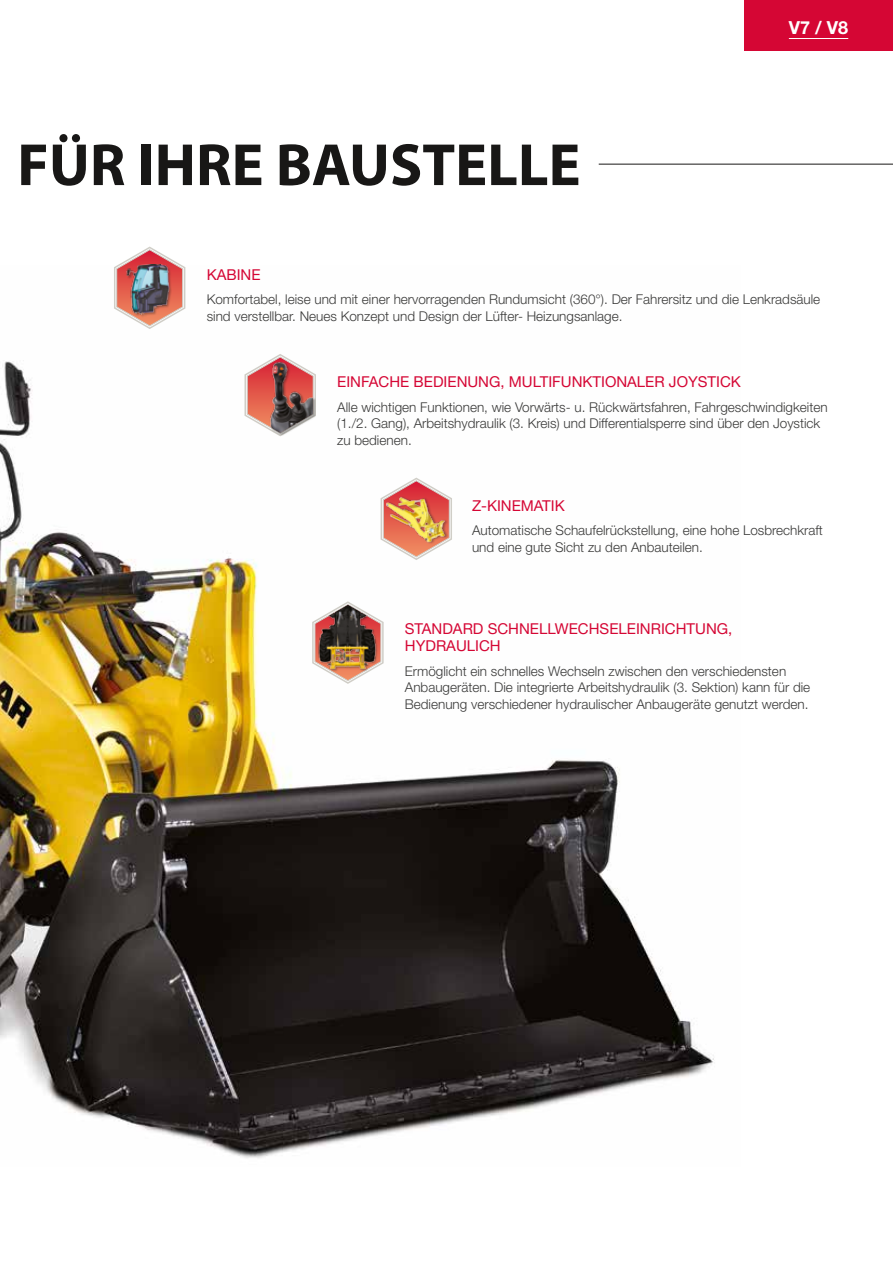
<style>
.page{position:relative;width:893px;height:1263px;background:#fff}
.page>*{position:absolute;margin:0;border:0;box-sizing:border-box;transform-origin:0 0}
.t1{font:700 60px "Myriad Pro";color:#181716}
.t2{font:700 18px "Helvetica Neue LT Std";color:#fff}
.t3{font:15px/16.5px "Helvetica Neue LT Std";color:#d50634}
.t4{font:300 13.5px/16.5px "Helvetica Neue LT Std";color:#3a3a39}
</style>
<div class="page">
<img style="left:0;top:361px;width:714px;height:797px">
<svg style="left:114px;top:246px;width:72px;height:83px"></svg>
<div style="left:126px;top:265px;width:46px;height:53px;background:#181716;opacity:.35"></div>
<img style="left:124px;top:265px;width:47px;height:50px">
<svg style="left:379px;top:476px;width:74px;height:85px"></svg>
<img style="left:384px;top:493px;width:67px;height:52px">
<svg style="left:311px;top:600px;width:74px;height:85px"></svg>
<img style="left:315px;top:605px;width:66px;height:67px">
<svg style="left:243px;top:354px;width:74px;height:83px"></svg>
<div style="left:270px;top:362px;width:46px;height:74px;background:#181716;opacity:.35"></div>
<img style="left:263px;top:359px;width:50px;height:74px">
<hr style="left:599px;top:164px;width:294px;height:1px;background:#181716">
<div style="left:744px;top:0;width:149px;height:51px;background:#d50634"></div>
<hr style="left:789px;top:38px;width:59px;height:1px;background:#fff">
<h1 class="t1" style="left:17px;top:126px;width:565px">FÜR IHRE BAUSTELLE</h1>
<h2 class="t2" style="left:789px;top:16px;width:61px">V7 / V8</h2>
<p class="t3" style="left:207px;top:266px;width:55px">KABINE</p>
<p class="t4" style="left:207px;top:291px;width:615px">Komfortabel, leise und mit einer hervorragenden Rundumsicht (360°). Der Fahrersitz und die Lenkradsäule sind verstellbar. Neues Konzept und Design der Lüfter- Heizungsanlage.</p>
<p class="t3" style="left:337px;top:373px;width:405px">EINFACHE BEDIENUNG, MULTIFUNKTIONALER JOYSTICK</p>
<p class="t4" style="left:337px;top:398px;width:492px">Alle wichtigen Funktionen, wie Vorwärts- u. Rückwärtsfahren, Fahrgeschwindigkeiten (1./2. Gang), Arbeitshydraulik (3. Kreis) und Differentialsperre sind über den Joystick zu bedienen.</p>
<p class="t3" style="left:472px;top:497px;width:94px">Z-KINEMATIK</p>
<p class="t4" style="left:472px;top:522px;width:352px">Automatische Schaufelrückstellung, eine hohe Losbrechkraft und eine gute Sicht zu den Anbauteilen.</p>
<p class="t3" style="left:405px;top:621px;width:329px">STANDARD SCHNELLWECHSELEINRICHTUNG,<br>HYDRAULICH</p>
<p class="t4" style="left:405px;top:662px;width:407px">Ermöglicht ein schnelles Wechseln zwischen den verschiedensten<br>Anbaugeräten. Die integrierte Arbeitshydraulik (3. Sektion) kann für die<br>Bedienung verschiedener hydraulischer Anbaugeräte genutzt werden.</p>
</div>
